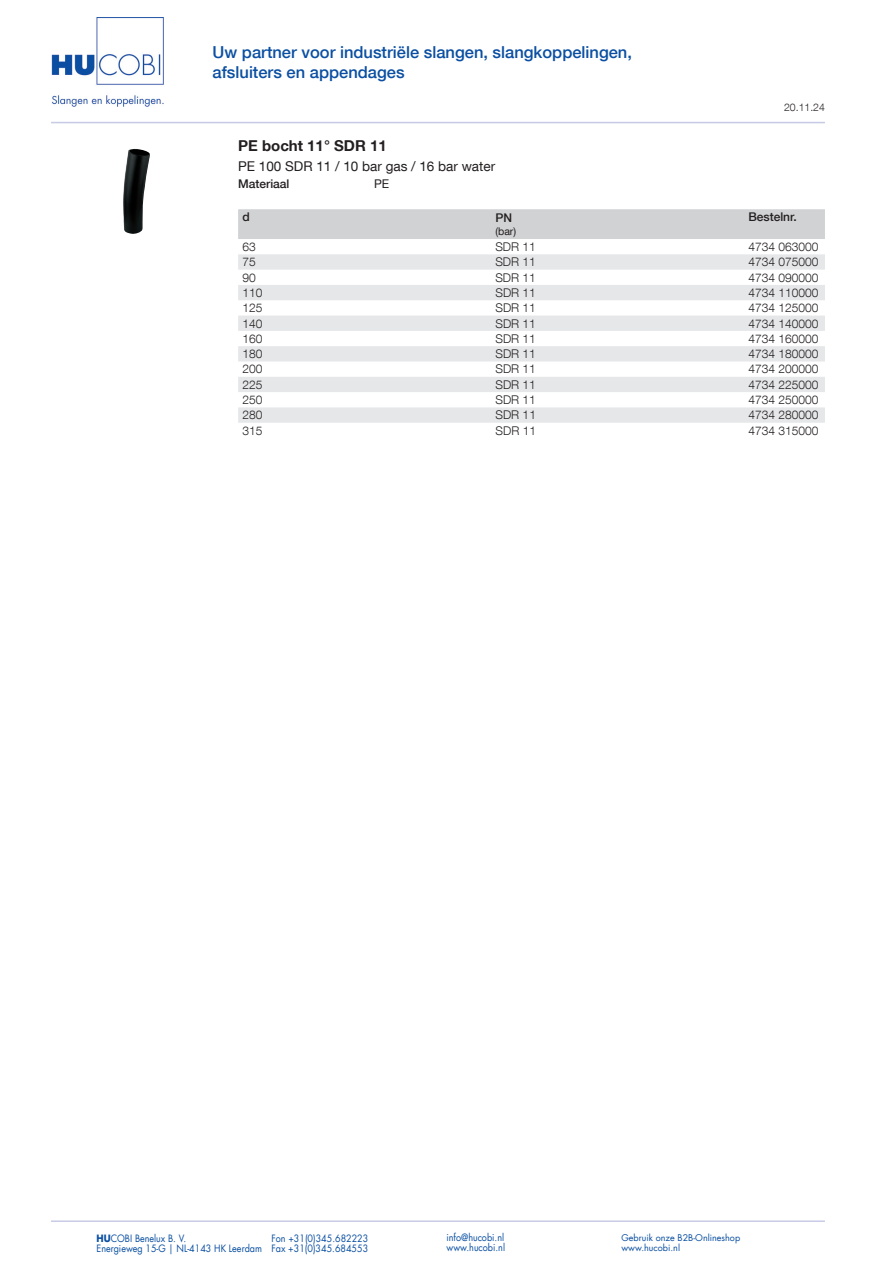
<style>
.page{position:relative;width:893px;height:1263px;background:#fff}
.page>*{position:absolute;margin:0;border:0;box-sizing:border-box;transform-origin:0 0}
.t1{font:500 16.5px/19.8px "Helvetica Neue LT Com";color:#0a4fa2}
.t2{font:700 15px "Helvetica Neue LT Com";color:#231f20}
.t3{font:13.5px "Helvetica Neue LT Com";color:#231f20}
.t4{font:300 12px "Helvetica Neue LT Com";color:#231f20}
.t5{font:500 12px "Helvetica Neue LT Com";color:#231f20}
.t6{font:12px "Helvetica Neue LT Com";color:#231f20}
.t7{font:300 10.5px "Helvetica Neue LT Com";color:#231f20}
.t8{font:10.5px "Helvetica Neue LT Com";color:#231f20}
.t9{font:9.9px "Futura LT";color:#0a4fa2;scale:.91 1}
.t10{font:9px "Futura LT";color:#0a4fa2}
.s1{font-weight:700}
</style>
<div class="page">
<hr style="left:51px;top:122px;width:774px;height:1px;background:#c7cbe6">
<hr style="left:51px;top:1220px;width:774px;height:2px;background:#c7cbe6">
<img style="left:51px;top:17px;width:113px;height:90px">
<div style="left:238px;top:209px;width:587px;height:30px;background:#d1d2d4"></div>
<svg style="left:238px;top:254px;width:587px;height:169px;fill:#e6e7e9"></svg>
<img style="left:123px;top:149px;width:27px;height:85px">
<h1 class="t1" style="left:213px;top:42px;width:421px">Uw partner voor industriële slangen, slangkoppelingen, afsluiters en appendages</h1>
<p class="t2" style="left:238px;top:136px;width:150px">PE bocht 11° SDR 11</p>
<p class="t3" style="left:238px;top:158px;width:259px">PE 100 SDR 11 / 10 bar gas / 16 bar water</p>
<p class="t5" style="left:238px;top:177px;width:53px">Materiaal</p>
<p class="t6" style="left:374px;top:176px;width:17px">PE</p>
<p class="t5" style="left:242px;top:210px;width:9px">d</p>
<p class="t5" style="left:495px;top:211px;width:18px">PN</p>
<p class="t8" style="left:495px;top:224px;width:22px">(bar)</p>
<p class="t7" style="left:784px;top:101px;width:42px">20.11.24</p>
<p class="t5" style="left:748px;top:210px;width:50px">Bestelnr.</p>
<p class="t4" style="left:242px;top:239px;width:15px">63</p>
<p class="t4" style="left:495px;top:239px;width:42px">SDR 11</p>
<p class="t4" style="left:748px;top:239px;width:72px">4734 063000</p>
<p class="t4" style="left:242px;top:255px;width:15px">75</p>
<p class="t4" style="left:495px;top:255px;width:42px">SDR 11</p>
<p class="t4" style="left:748px;top:255px;width:72px">4734 075000</p>
<p class="t4" style="left:242px;top:270px;width:15px">90</p>
<p class="t4" style="left:495px;top:270px;width:42px">SDR 11</p>
<p class="t4" style="left:748px;top:270px;width:72px">4734 090000</p>
<p class="t4" style="left:242px;top:285px;width:22px">110</p>
<p class="t4" style="left:495px;top:285px;width:42px">SDR 11</p>
<p class="t4" style="left:748px;top:285px;width:72px">4734 110000</p>
<p class="t4" style="left:242px;top:301px;width:22px">125</p>
<p class="t4" style="left:495px;top:301px;width:42px">SDR 11</p>
<p class="t4" style="left:748px;top:301px;width:72px">4734 125000</p>
<p class="t4" style="left:242px;top:316px;width:22px">140</p>
<p class="t4" style="left:495px;top:316px;width:42px">SDR 11</p>
<p class="t4" style="left:748px;top:316px;width:72px">4734 140000</p>
<p class="t4" style="left:242px;top:331px;width:22px">160</p>
<p class="t4" style="left:495px;top:331px;width:42px">SDR 11</p>
<p class="t4" style="left:748px;top:331px;width:72px">4734 160000</p>
<p class="t4" style="left:242px;top:347px;width:22px">180</p>
<p class="t4" style="left:495px;top:347px;width:42px">SDR 11</p>
<p class="t4" style="left:748px;top:347px;width:72px">4734 180000</p>
<p class="t4" style="left:242px;top:362px;width:22px">200</p>
<p class="t4" style="left:495px;top:362px;width:42px">SDR 11</p>
<p class="t4" style="left:748px;top:362px;width:72px">4734 200000</p>
<p class="t4" style="left:242px;top:377px;width:22px">225</p>
<p class="t4" style="left:495px;top:377px;width:42px">SDR 11</p>
<p class="t4" style="left:748px;top:377px;width:72px">4734 225000</p>
<p class="t4" style="left:242px;top:392px;width:22px">250</p>
<p class="t4" style="left:495px;top:392px;width:42px">SDR 11</p>
<p class="t4" style="left:748px;top:392px;width:72px">4734 250000</p>
<p class="t4" style="left:242px;top:408px;width:22px">280</p>
<p class="t4" style="left:495px;top:408px;width:42px">SDR 11</p>
<p class="t4" style="left:748px;top:408px;width:72px">4734 280000</p>
<p class="t4" style="left:243px;top:423px;width:22px">315</p>
<p class="t4" style="left:496px;top:423px;width:42px">SDR 11</p>
<p class="t4" style="left:749px;top:423px;width:72px">4734 315000</p>
<p class="t9" style="left:97px;top:1232px;width:100px"><span class="s1">HU</span>COBI Benelux B. V.</p>
<p class="t9" style="left:271px;top:1232px;width:108px">Fon +31(0)345.682223</p>
<p class="t9" style="left:446px;top:1231px;width:65px">info@hucobi.nl</p>
<p class="t10" style="left:621px;top:1231px;width:120px">Gebruik onze B2B-Onlineshop</p>
<p class="t9" style="left:97px;top:1242px;width:300px">Energieweg 15-G | NL-4143 HK Leerdam Fax +31(0)345.684553</p>
<p class="t9" style="left:446px;top:1241px;width:66px">www.hucobi.nl</p>
<p class="t10" style="left:621px;top:1242px;width:60px">www.hucobi.nl</p>
</div>
